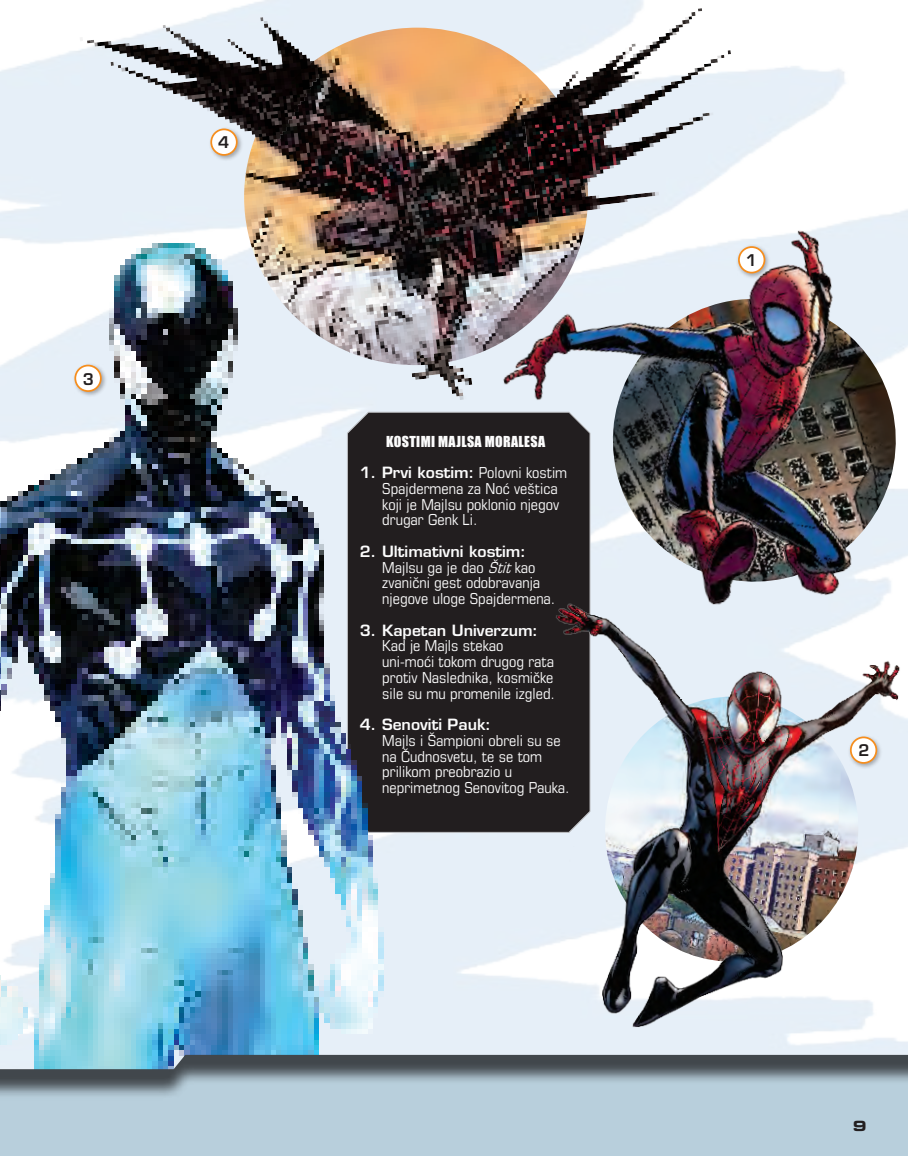
<style>
.page{position:relative;width:908px;height:1156px;background:#fff}
.page>*{position:absolute;margin:0;border:0;box-sizing:border-box;transform-origin:0 0}
.t1{font:600 15.75px "DT Eurostile LT Std";color:#231f20}
.t2{font:condensed 15.05px/15.8px "DT Eurostile LT Std";color:#fcfcfc;scale:1.04 1}
.t3{font:600 15.05px "DT Eurostile LT Std";color:#fcfcfc;scale:1.04 1}
.t4{font:14px "DT Impact MT Std";letter-spacing:.025em;color:#fcfcfc}
.t5{font:14px "DT Eurostile LT Std Bold Extended 2";color:#231f20}
.s1{font-weight:600;font-stretch:normal}
.s2{font-style:italic}
</style>
<div class="page">
<div style="left:409px;top:443px;width:119px;height:390px;background:#221e1f"></div>
<img style="left:0;top:202px;width:409px;height:820px">
<div style="left:0;top:1022px;width:908px;height:134px;background:#231f20;opacity:.75"></div>
<img style="left:528px;top:698px;width:380px;height:366px">
<img style="left:468px;top:208px;width:440px;height:490px">
<img style="left:56px;top:0;width:740px;height:443px">
<p class="t1" style="left:83px;top:369px;width:13px">3</p>
<p class="t1" style="left:218px;top:133px;width:13px">4</p>
<p class="t1" style="left:746px;top:251px;width:13px">1</p>
<p class="t4" style="left:386px;top:432px;width:160px">KOSTIMI MAJLSA MORALESA</p>
<p class="t2" style="left:382px;top:465px;width:179px;text-indent:-22px"><span class="s1">1. Prvi kostim:</span> Polovni kostim<br>Spajdermena za Noć veštica koji je Majlsu poklonio njegov drugar Genk Li.</p>
<p class="t2" style="left:382px;top:543px;width:168px;text-indent:-22px"><span class="s1">2. Ultimativni kostim:<br></span>Majlsu ga je dao <span class="s2">Štit</span>kao zvanični gest odobravanja njegove uloge Spajdermena.</p>
<p class="t3" style="left:360px;top:621px;width:173px">3. Kapetan Univerzum:</p>
<p class="t2" style="left:382px;top:638px;width:168px">Kad je Majls stekao uni-moći tokom drugog rata protiv Naslednika, kosmičke sile su mu promenile izgled.</p>
<p class="t3" style="left:360px;top:715px;width:128px">4. Senoviti Pauk:</p>
<p class="t2" style="left:382px;top:732px;width:182px">Majls i Šampioni obreli su se na Čudnosvetu, te se tom prilikom preobrazio u neprimetnog Senovitog Pauka.</p>
<p class="t1" style="left:858px;top:740px;width:13px">2</p>
<p class="t5" style="left:853px;top:1116px;width:15px">9</p>
</div>
